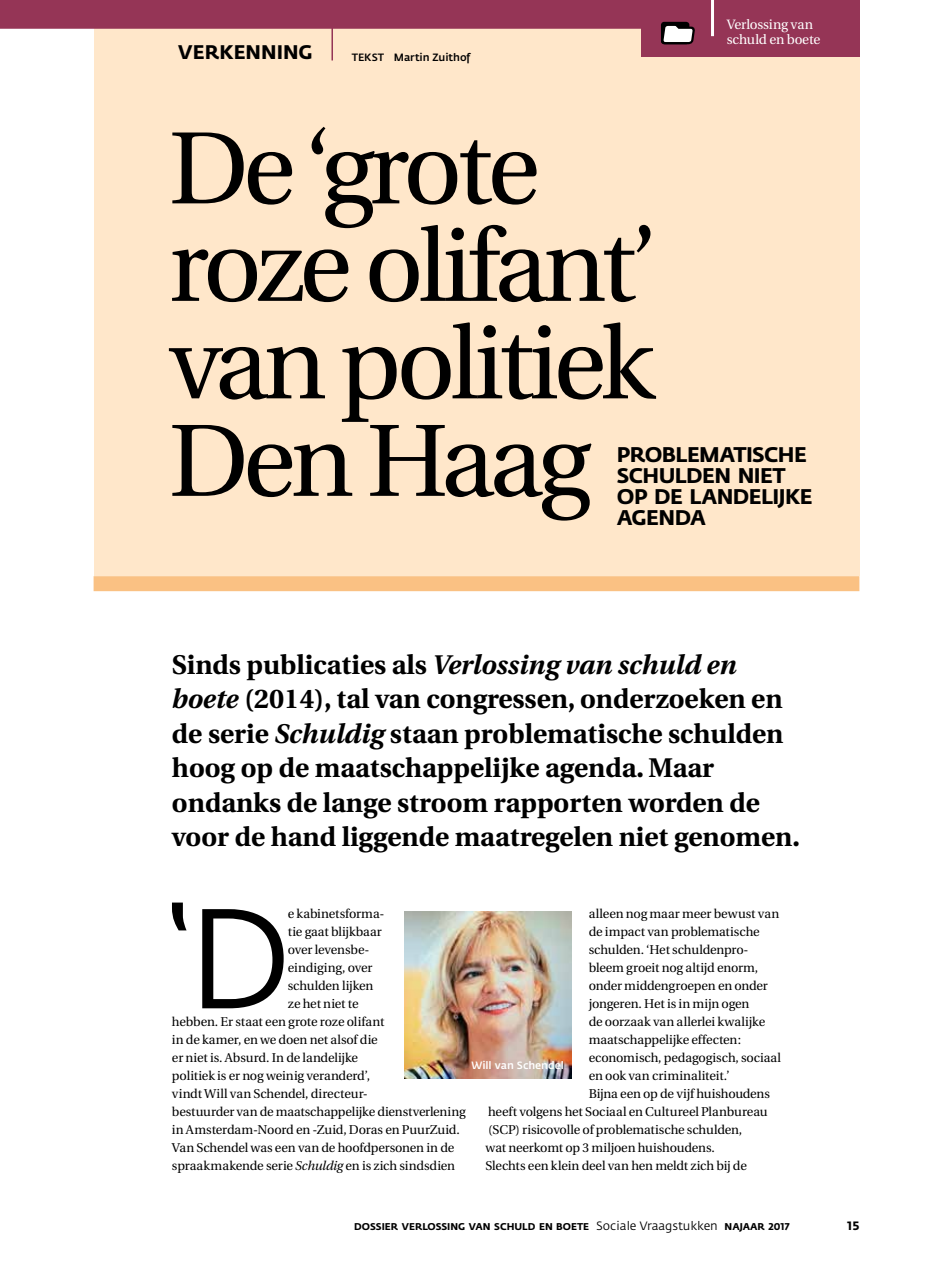
<style>
.page{position:relative;width:936px;height:1276px;background:#fff}
.page>*{position:absolute;margin:0;border:0;box-sizing:border-box;transform-origin:0 0}
.t1{font:140.1px "Fedra Sans";color:#000}
.t2{font:102.3px/97.5px "Utopia";letter-spacing:-.05em;color:#000}
.t3{font:700 27px/34.5px "Utopia";color:#000}
.t4{font:700 21px/21px "Fedra Sans";letter-spacing:-.03em;color:#000}
.t5{font:700 19.5px "Fedra Sans";color:#000}
.t6{font:13.5px/15px "Utopia";letter-spacing:-.015em;color:#fff}
.t7{font:12.75px "Utopia";letter-spacing:-.01em;color:#000}
.t8{font:700 12px "Fedra Sans";color:#000}
.t9{font:10.5px "Fedra Sans Medium TF";letter-spacing:-.01em;color:#000}
.t10{font:10.5px "Fedra Sans Medium TF";letter-spacing:-.005em;color:#fff}
.t11{font:700 9.75px "Fedra Sans";color:#000}
.s1{font-style:italic}
.s2{font-weight:400;font-size:12px}
</style>
<div class="page">
<div style="left:94px;top:25px;width:765px;height:551px;background:#ffe7ca"></div>
<img style="left:405px;top:912px;width:166px;height:166px">
<hr style="left:331px;top:24px;width:2px;height:36px;background:#953556">
<div style="left:94px;top:576px;width:765px;height:15px;background:#fac183"></div>
<div style="left:0;top:0;width:851px;height:29px;background:#953556"></div>
<div style="left:641px;top:0;width:218px;height:57px;background:#953556"></div>
<hr style="left:711px;top:0;width:3px;height:36px;background:#fff">
<div style="left:661px;top:22px;width:28px;height:22px;border:2px solid #000;border-radius:2px"></div>
<svg style="left:661px;top:23px;width:34px;height:22px"></svg>
<h3 class="t5" style="left:178px;top:41px;width:136px">VERKENNING</h3>
<p class="t9" style="left:352px;top:51px;width:120px">TEKST Martin Zuithof</p>
<p class="t6" style="left:726px;top:17px;width:95px">Verlossing van schuld en boete</p>
<h2 class="t2" style="left:169px;top:122px;width:490px">De ‘grote roze olifant’ van politiek<br>Den Haag</h2>
<h3 class="t4" style="left:617px;top:444px;width:197px">PROBLEMATISCHE<br>SCHULDEN NIET<br>OP DE LANDELIJKE<br>AGENDA</h3>
<p class="t3" style="left:172px;top:647px;width:629px">Sinds publicaties als <span class="s1">Verlossing van schuld en boete</span> (2014), tal van congressen, onderzoeken en de serie <span class="s1">Schuldig</span> staan problematische schulden hoog op de maatschappelijke agenda. Maar ondanks de lange stroom rapporten worden de voor de hand liggende maatregelen niet genomen.</p>
<h1 class="t1" style="left:168px;top:885px;width:125px">‘D</h1>
<p class="t7" style="left:288px;top:907px;width:98px">e kabinetsforma-</p>
<p class="t7" style="left:588px;top:907px;width:192px">alleen nog maar meer bewust van</p>
<p class="t7" style="left:588px;top:925px;width:172px">de impact van problematische</p>
<p class="t7" style="left:588px;top:943px;width:161px">schulden. ‘Het schuldenpro-</p>
<p class="t7" style="left:588px;top:961px;width:171px">bleem groeit nog altijd enorm,</p>
<p class="t7" style="left:588px;top:979px;width:181px">onder middengroepen en onder</p>
<p class="t7" style="left:588px;top:997px;width:162px">jongeren. Het is in mijn ogen</p>
<p class="t7" style="left:588px;top:1015px;width:178px">de oorzaak van allerlei kwalijke</p>
<p class="t7" style="left:588px;top:1033px;width:154px">maatschappelijke effecten:</p>
<p class="t7" style="left:588px;top:1051px;width:194px">economisch, pedagogisch, sociaal</p>
<p class="t7" style="left:588px;top:1069px;width:142px">en ook van criminaliteit.’</p>
<p class="t7" style="left:588px;top:1087px;width:183px">Bijna een op de vijf huishoudens</p>
<p class="t7" style="left:488px;top:1105px;width:281px">heeft volgens het Sociaal en Cultureel Planbureau</p>
<p class="t7" style="left:488px;top:1123px;width:255px">(SCP) risicovolle of problematische schulden,</p>
<p class="t7" style="left:485px;top:1141px;width:231px">wat neerkomt op 3 miljoen huishoudens.</p>
<p class="t7" style="left:485px;top:1159px;width:263px">Slechts een klein deel van hen meldt zich bij de</p>
<p class="t7" style="left:288px;top:925px;width:96px">tie gaat blijkbaar</p>
<p class="t7" style="left:288px;top:943px;width:83px">over levensbe-</p>
<p class="t7" style="left:288px;top:961px;width:86px">ëindiging, over</p>
<p class="t7" style="left:288px;top:979px;width:87px">schulden lijken</p>
<p class="t7" style="left:288px;top:997px;width:72px">ze het niet te</p>
<p class="t7" style="left:172px;top:1015px;width:214px">hebben. Er staat een grote roze olifant</p>
<p class="t7" style="left:172px;top:1033px;width:207px">in de kamer, en we doen net alsof die</p>
<p class="t7" style="left:172px;top:1051px;width:188px">er niet is. Absurd. In de landelijke</p>
<p class="t7" style="left:172px;top:1069px;width:200px">politiek is er nog weinig veranderd’,</p>
<p class="t7" style="left:172px;top:1087px;width:197px">vindt Will van Schendel, directeur-</p>
<p class="t7" style="left:172px;top:1105px;width:295px">bestuurder van de maatschappelijke dienstverlening</p>
<p class="t7" style="left:172px;top:1123px;width:289px">in Amsterdam-Noord en -Zuid, Doras en PuurZuid.</p>
<p class="t7" style="left:172px;top:1141px;width:284px">Van Schendel was een van de hoofdpersonen in de</p>
<p class="t7" style="left:172px;top:1159px;width:284px">spraakmakende serie <span class="s1">Schuldig</span> en is zich sindsdien</p>
<p class="t10" style="left:471px;top:1059px;width:94px">Will van Schendel</p>
<p class="t11" style="left:354px;top:1220px;width:437px">DOSSIER VERLOSSING VAN SCHULD EN BOETE <span class="s2">Sociale Vraagstukken</span> NAJAAR 2017</p>
<p class="t8" style="left:847px;top:1218px;width:14px">15</p>
</div>
